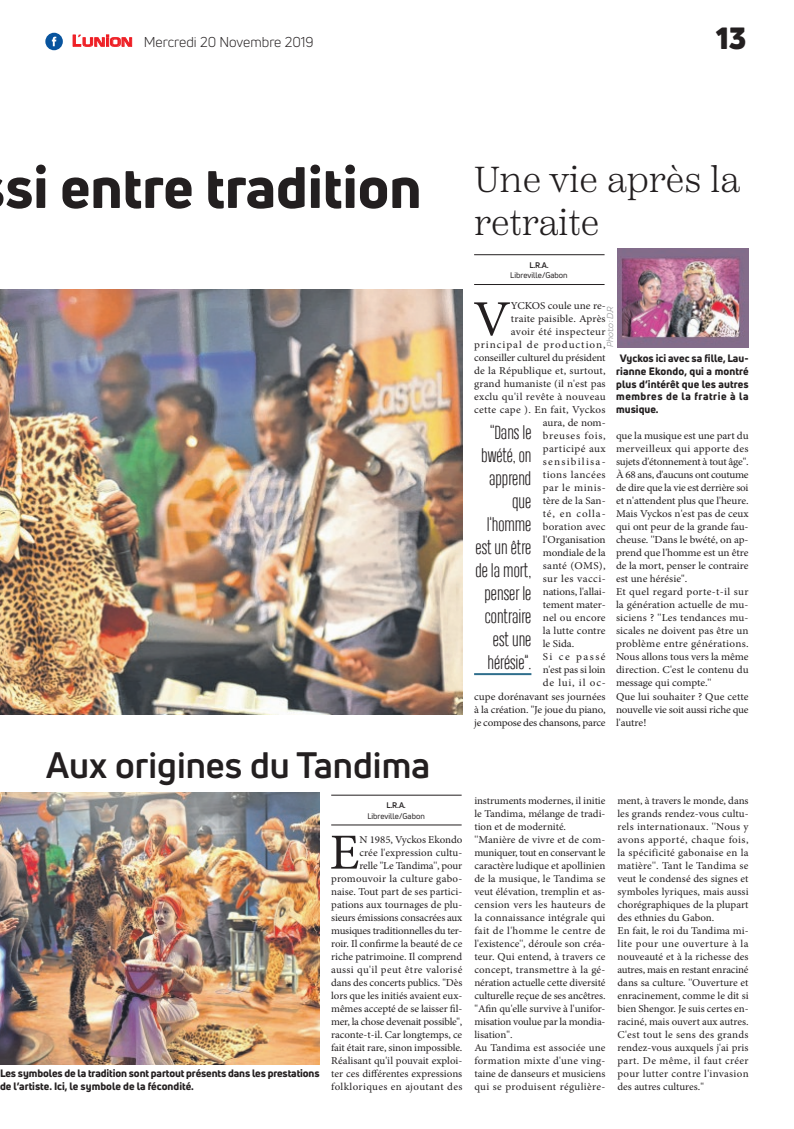
<style>
.page{position:relative;width:794px;height:1129px;background:#fff}
.page>*{position:absolute;margin:0;border:0;box-sizing:border-box;transform-origin:0 0}
.t1{font:800 57px "Uni Neue";color:#231f20}
.t2{font:50.5px "Minion Pro";color:#231f20;scale:1.04 1}
.t3{font:50.5px "Minion Pro";color:#231f20;scale:1.06 1}
.t4{font:300 36px/43.2px "Scotch Text";color:#231f20}
.t5{font:700 36px "Uni Neue";color:#231f20}
.t6{font:900 30px "Uni Neue";color:#231f20}
.t7{font:300 18px/23px "Heading Compressed Pro";color:#231f20;text-align:right}
.t8{font:14px "Uni Neue";color:#231f20}
.t9{font:10.5px/13px "Minion Pro";color:#231f20;scale:1.04 1}
.t10{font:10.5px/13px "Minion Pro";color:#231f20;scale:1.06 1}
.t11{font:800 10.5px/12.6px "Uni Neue";color:#231f20}
.t12{font:10.5px "Minion Pro";letter-spacing:.02em;color:#231f20;scale:1.06 1}
.t13{font:10.5px "Minion Pro";letter-spacing:.035em;color:#231f20;scale:1.06 1}
.t14{font:10.5px "Minion Pro";letter-spacing:.025em;color:#231f20;scale:1.06 1}
.t15{font:10.5px "Minion Pro";letter-spacing:-.025em;color:#231f20;scale:1.06 1}
.t16{font:10.5px "Minion Pro";letter-spacing:.045em;color:#231f20;scale:1.06 1}
.t17{font:10.5px "Minion Pro";letter-spacing:.085em;color:#231f20;scale:1.06 1}
.t18{font:10.5px "Minion Pro";letter-spacing:-.02em;color:#231f20;scale:1.06 1}
.t19{font:10.5px "Minion Pro";letter-spacing:.06em;color:#231f20;scale:1.06 1}
.t20{font:10.5px "Minion Pro";letter-spacing:.11em;color:#231f20;scale:1.06 1}
.t21{font:10.5px "Minion Pro";letter-spacing:.08em;color:#231f20;scale:1.06 1}
.t22{font:10.5px "Minion Pro";letter-spacing:.13em;color:#231f20;scale:1.06 1}
.t23{font:italic 9px "Praktika";color:#818386}
.t24{font:8px "Uni Neue";color:#231f20}
.t25{font:700 8px "Uni Neue";color:#231f20}
.s1{font-family:"Eurostile";font-weight:600;font-size:15px;color:#ee1d23}
.s2{font-family:"Eurostile";font-weight:600;font-size:11.4px;color:#ee1d23}
</style>
<div class="page">
<svg style="left:72px;top:34px;width:60px;height:13px"></svg>
<div style="left:45px;top:33px;width:18px;height:17px;background:#08549e;border-radius:50%"></div>
<svg style="left:52px;top:37px;width:4px;height:9px"></svg>
<img style="left:0;top:290px;width:463px;height:424px">
<hr style="left:331px;top:824px;width:130px;height:1px;background:#231f20">
<hr style="left:331px;top:794px;width:130px;height:1px;background:#231f20">
<img style="left:0;top:792px;width:320px;height:272px">
<hr style="left:474px;top:284px;width:130px;height:1px;background:#231f20">
<hr style="left:474px;top:254px;width:130px;height:1px;background:#231f20">
<hr style="left:474px;top:673px;width:57px;height:2px;background:#2f6e8c">
<img style="left:617px;top:248px;width:131px;height:100px">
<h3 class="t8" style="left:72px;top:33px;width:243px"><span class="s1">L</span><span class="s2">UNION</span> Mercredi 20 Novembre 2019</h3>
<h3 class="t6" style="left:716px;top:17px;width:32px">13</h3>
<h1 class="t1" style="left:5px;top:149px;width:418px">si entre tradition</h1>
<h3 class="t5" style="left:46px;top:742px;width:385px">Aux origines du Tandima</h3>
<p class="t25" style="left:386px;top:800px;width:21px">L.R.A.</p>
<p class="t24" style="left:367px;top:810px;width:59px">Libreville/Gabon</p>
<p class="t11" style="left:0;top:1066px;width:321px">Les symboles de la tradition sont partout présents dans les prestations de l’artiste. Ici, le symbole de la fécondité.</p>
<p class="t9" style="left:331px;top:832px;width:128px;text-align:right">N 1985, Vyckos Ekondo<br>crée l'expression cultu-<br>relle ''Le Tandima'', pour promouvoir la culture gabo&shy;naise. Tout part de ses partici&shy;pations aux tournages de plu&shy;sieurs émissions consacrées aux musiques traditionnelles du ter&shy;roir. Il confirme la beauté de ce riche patrimoine. Il comprend aussi qu'il peut être valorisé dans des concerts publics. ''Dès lors que les initiés avaient eux&shy;mêmes accepté de se laisser fil&shy;mer, la chose devenait possible'', raconte-t-il. Car longtemps, ce fait était rare, sinon impossible.<br>Réalisant qu'il pouvait exploi&shy;ter ces différentes expressions folkloriques en ajoutant des</p>
<h2 class="t2" style="left:330px;top:818px;width:30px">E</h2>
<h3 class="t4" style="left:474px;top:158px;width:267px">Une vie après la retraite</h3>
<p class="t25" style="left:529px;top:260px;width:21px">L.R.A.</p>
<p class="t24" style="left:510px;top:270px;width:59px">Libreville/Gabon</p>
<h2 class="t3" style="left:473px;top:285px;width:37px">V</h2>
<p class="t10" style="left:511px;top:299px;width:91px">YCKOS coule une re-</p>
<p class="t23" style="left:604px;top:347px;width:42px;rotate:-90deg">Photo : D.R</p>
<p class="t10" style="left:511px;top:312px;width:91px">traite paisible. Après</p>
<p class="t13" style="left:511px;top:325px;width:91px">avoir été inspecteur</p>
<p class="t17" style="left:474px;top:338px;width:126px">principal de production,</p>
<p class="t10" style="left:474px;top:351px;width:126px">conseiller culturel du président</p>
<p class="t12" style="left:474px;top:364px;width:126px">de la République et, surtout,</p>
<p class="t10" style="left:474px;top:377px;width:126px">grand humaniste (il n'est pas</p>
<p class="t12" style="left:474px;top:390px;width:126px">exclu qu'il revête à nouveau</p>
<p class="t14" style="left:474px;top:403px;width:126px">cette cape ). En fait, Vyckos</p>
<p class="t10" style="left:543px;top:416px;width:61px">aura, de nom-</p>
<p class="t19" style="left:543px;top:429px;width:61px">breuses fois,</p>
<p class="t13" style="left:543px;top:442px;width:61px">participé aux</p>
<p class="t20" style="left:543px;top:455px;width:61px">sensibilisa-</p>
<p class="t16" style="left:543px;top:468px;width:61px">tions lancées</p>
<p class="t16" style="left:543px;top:481px;width:61px">par le minis-</p>
<p class="t10" style="left:543px;top:494px;width:61px">tère de la San-</p>
<p class="t21" style="left:543px;top:507px;width:61px">té, en colla-</p>
<p class="t10" style="left:543px;top:520px;width:61px">boration avec</p>
<p class="t10" style="left:543px;top:533px;width:61px">l'Organisation</p>
<p class="t10" style="left:543px;top:546px;width:61px">mondiale de la</p>
<p class="t14" style="left:543px;top:559px;width:61px">santé (OMS),</p>
<p class="t13" style="left:543px;top:572px;width:61px">sur les vacci-</p>
<p class="t10" style="left:543px;top:585px;width:61px">nations, l'allai-</p>
<p class="t10" style="left:543px;top:598px;width:61px">tement mater-</p>
<p class="t10" style="left:543px;top:611px;width:61px">nel ou encore</p>
<p class="t10" style="left:543px;top:624px;width:61px">la lutte contre</p>
<p class="t10" style="left:543px;top:637px;width:31px">le Sida.</p>
<p class="t22" style="left:543px;top:650px;width:61px">Si ce passé</p>
<p class="t18" style="left:543px;top:663px;width:61px">n'est pas si loin</p>
<p class="t10" style="left:543px;top:676px;width:61px">de lui, il oc-</p>
<p class="t10" style="left:474px;top:689px;width:126px">cupe dorénavant ses journées</p>
<p class="t10" style="left:474px;top:702px;width:126px">à la création. ''Je joue du piano,</p>
<p class="t15" style="left:474px;top:715px;width:126px">je compose des chansons, parce</p>
<p class="t11" style="left:616px;top:352px;width:134px;text-align:justify;text-indent:4px">Vyckos ici avec sa fille, Lau&shy;rianne Ekondo, qui a montré plus d’intérêt que les autres membres de la fratrie à la musique.</p>
<h3 class="t7" style="left:475px;top:423px;width:57px">‘’Dans le bwété, on apprend que l’homme est un être de la mort, penser le contraire est une hérésie’’.</h3>
<p class="t10" style="left:616px;top:429px;width:127px">que la musique est une part du merveilleux qui apporte des sujets d'étonnement à tout âge''.<br>À 68 ans, d'aucuns ont coutume de dire que la vie est derrière soi et n'attendent plus que l'heure.<br>Mais Vyckos n'est pas de ceux qui ont peur de la grande fau&shy;cheuse. ''Dans le bwété, on ap&shy;prend que l'homme est un être de la mort, penser le contraire est une hérésie''.<br>Et quel regard porte-t-il sur la génération actuelle de mu&shy;siciens ? ''Les tendances mu&shy;sicales ne doivent pas être un problème entre générations.<br>Nous allons tous vers la même direction. C'est le contenu du message qui compte.''<br>Que lui souhaiter ? Que cette nouvelle vie soit aussi riche que l'autre!</p>
<p class="t9" style="left:474px;top:793px;width:128px">instruments modernes, il initie le Tandima, mélange de tradi&shy;tion et de modernité. ''Manière de vivre et de com&shy;muniquer, tout en conservant le caractère ludique et apollinien de la musique, le Tandima se veut élévation, tremplin et as&shy;cension vers les hauteurs de la connaissance intégrale qui fait de l'homme le centre de l'existence'', déroule son créa&shy;teur. Qui entend, à travers ce concept, transmettre à la gé&shy;nération actuelle cette diversité culturelle reçue de ses ancêtres. ''Afin qu'elle survive à l'unifor&shy;misation voulue par la mondia&shy;lisation''.<br>Au Tandima est associée une formation mixte d'une ving&shy;taine de danseurs et musiciens qui se produisent régulière-</p>
<p class="t9" style="left:617px;top:793px;width:128px">ment, à travers le monde, dans les grands rendez-vous cultu&shy;rels internationaux. ''Nous y avons apporté, chaque fois, la spécificité gabonaise en la matière''. Tant le Tandima se veut le condensé des signes et symboles lyriques, mais aussi chorégraphiques de la plupart des ethnies du Gabon.<br>En fait, le roi du Tandima mi&shy;lite pour une ouverture à la nouveauté et à la richesse des autres, mais en restant enraciné dans sa culture. ''Ouverture et enracinement, comme le dit si bien Shengor. Je suis certes en&shy;raciné, mais ouvert aux autres.<br>C'est tout le sens des grands rendez-vous auxquels j'ai pris part. De même, il faut créer pour lutter contre l'invasion des autres cultures.''</p>
</div>
